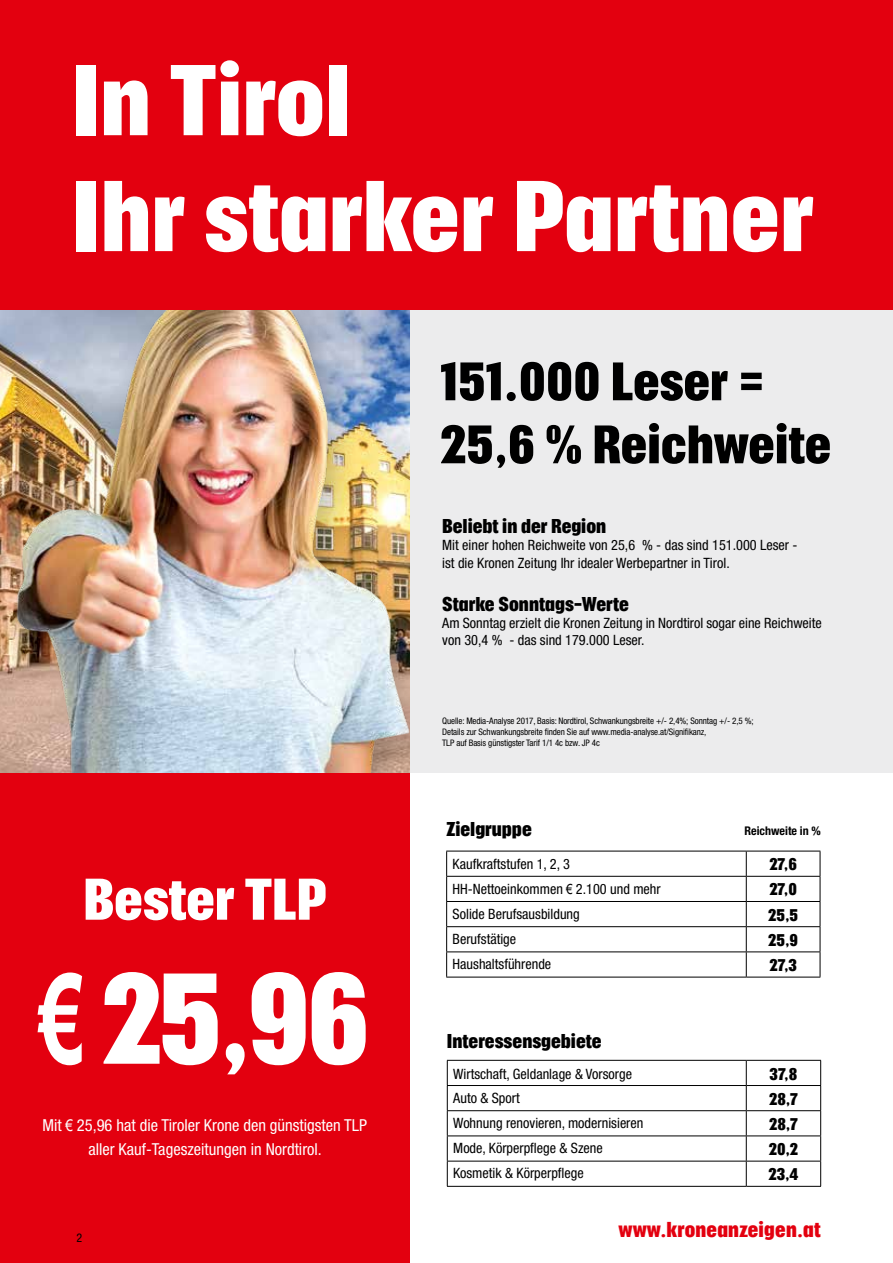
<style>
.page{position:relative;width:893px;height:1263px;background:#fff}
.page>*{position:absolute;margin:0;border:0;box-sizing:border-box;transform-origin:0 0}
.t1{font:700 condensed 125.25px "Placard";color:#fff}
.t2{font:700 condensed 97.5px/115.9px "Placard";letter-spacing:.005em;color:#fff}
.t3{font:700 condensed 57px "Placard";color:#fff}
.t4{font:700 condensed 52.5px/63px "Placard";color:#000}
.t5{font:700 condensed 21px "Placard";letter-spacing:.01em;color:#e3000f}
.t6{font:700 condensed 19.5px "Placard";color:#000}
.t7{font:condensed 16.5px/24px "Helvetica Neue";color:#fff;text-align:center}
.t8{font:700 condensed 16.5px "Placard";color:#000}
.t9{font:condensed 14.25px/17.1px "Helvetica Neue";color:#000}
.t10{font:700 condensed 12px "Helvetica Neue";color:#000}
.t11{font:condensed 12px "Helvetica Neue";color:#000}
.t12{font:condensed 9px/10.8px "Helvetica Neue";letter-spacing:-.01em;color:#000}
.s1{font-family:"Arial Narrow";font-stretch:normal}
</style>
<div class="page">
<div style="left:0;top:0;width:893px;height:772px;background:#e3000f"></div>
<div style="left:0;top:768px;width:410px;height:495px;background:#e3000f"></div>
<hr style="left:446px;top:851px;width:300px;height:1px;background:#000">
<hr style="left:746px;top:851px;width:74px;height:1px;background:#000">
<hr style="left:446px;top:876px;width:300px;height:1px;background:#000">
<hr style="left:746px;top:876px;width:74px;height:1px;background:#000">
<hr style="left:446px;top:901px;width:300px;height:1px;background:#000">
<hr style="left:746px;top:901px;width:74px;height:1px;background:#000">
<hr style="left:446px;top:926px;width:300px;height:1px;background:#000">
<hr style="left:746px;top:926px;width:74px;height:1px;background:#000">
<hr style="left:446px;top:951px;width:300px;height:1px;background:#000">
<svg style="left:446px;top:851px;width:1px;height:126px"></svg>
<hr style="left:746px;top:951px;width:74px;height:1px;background:#000">
<svg style="left:746px;top:851px;width:1px;height:126px"></svg>
<svg style="left:820px;top:851px;width:1px;height:126px"></svg>
<hr style="left:446px;top:977px;width:300px;height:1px;background:#000">
<hr style="left:746px;top:977px;width:74px;height:1px;background:#000">
<hr style="left:447px;top:1060px;width:299px;height:1px;background:#000">
<hr style="left:746px;top:1060px;width:75px;height:1px;background:#000">
<hr style="left:447px;top:1085px;width:299px;height:1px;background:#000">
<hr style="left:746px;top:1085px;width:75px;height:1px;background:#000">
<hr style="left:447px;top:1110px;width:299px;height:1px;background:#000">
<hr style="left:746px;top:1110px;width:75px;height:1px;background:#000">
<hr style="left:447px;top:1135px;width:299px;height:1px;background:#000">
<hr style="left:746px;top:1135px;width:75px;height:1px;background:#000">
<hr style="left:447px;top:1161px;width:299px;height:1px;background:#000">
<svg style="left:447px;top:1061px;width:1px;height:125px"></svg>
<hr style="left:746px;top:1161px;width:75px;height:1px;background:#000">
<svg style="left:746px;top:1061px;width:1px;height:125px"></svg>
<svg style="left:820px;top:1061px;width:1px;height:125px"></svg>
<hr style="left:447px;top:1186px;width:299px;height:1px;background:#000">
<hr style="left:746px;top:1186px;width:75px;height:1px;background:#000">
<div style="left:26px;top:310px;width:867px;height:463px;background:#ececed"></div>
<div style="left:4px;top:310px;width:406px;height:463px;background:#000;opacity:.2"></div>
<h2 class="t2" style="left:72px;top:41px;width:742px">In Tirol<br>Ihr starker Partner</h2>
<h3 class="t4" style="left:440px;top:349px;width:393px">151.000 Leser =<br>25,6 % Reichweite</h3>
<h3 class="t6" style="left:442px;top:516px;width:165px">Beliebt in der Region</h3>
<p class="t9" style="left:442px;top:537px;width:357px">Mit einer hohen Reichweite von 25,6 % - das sind 151.000 Leser - ist die Kronen Zeitung Ihr idealer Werbepartner in Tirol.</p>
<h3 class="t6" style="left:442px;top:593px;width:188px">Starke Sonntags-Werte</h3>
<p class="t9" style="left:442px;top:614px;width:381px">Am Sonntag erzielt die Kronen Zeitung in Nordtirol sogar eine Reichweite von 30,4 % - das sind 179.000 Leser.</p>
<p class="t12" style="left:442px;top:715px;width:313px">Quelle: Media-Analyse 2017, Basis: Nordtirol, Schwankungsbreite +/- 2,4%; Sonntag +/- 2,5 %;<br>Details zur Schwankungsbreite finden Sie auf www.media-analyse.at/Signifikanz,<br>TLP auf Basis günstigster Tarif 1/1 4c bzw. JP 4c</p>
<h3 class="t3" style="left:83px;top:868px;width:245px">Bester TLP</h3>
<h1 class="t1" style="left:39px;top:951px;width:333px"><span class="s1">€</span> 25,96</h1>
<p class="t7" style="left:43px;top:1113px;width:326px">Mit <span class="s1">€</span> 25,96 hat die Tiroler Krone den günstigsten TLP aller Kauf-Tageszeitungen in Nordtirol.</p>
<p class="t11" style="left:77px;top:1231px;width:7px">2</p>
<h3 class="t6" style="left:446px;top:818px;width:87px">Zielgruppe</h3>
<p class="t10" style="left:744px;top:824px;width:78px">Reichweite in %</p>
<p class="t9" style="left:453px;top:856px;width:119px">Kaufkraftstufen 1, 2, 3</p>
<p class="t8" style="left:769px;top:855px;width:29px">27,6</p>
<p class="t9" style="left:453px;top:880px;width:210px">HH-Nettoeinkommen <span class="s1">€</span> 2.100 und mehr</p>
<p class="t8" style="left:769px;top:881px;width:29px">27,0</p>
<p class="t9" style="left:453px;top:905px;width:129px">Solide Berufsausbildung</p>
<p class="t8" style="left:768px;top:906px;width:31px">25,5</p>
<p class="t9" style="left:453px;top:930px;width:65px">Berufstätige</p>
<p class="t8" style="left:768px;top:931px;width:31px">25,9</p>
<p class="t9" style="left:453px;top:955px;width:100px">Haushaltsführende</p>
<p class="t8" style="left:769px;top:956px;width:29px">27,3</p>
<h3 class="t6" style="left:447px;top:1031px;width:156px">Interessensgebiete</h3>
<p class="t9" style="left:453px;top:1065px;width:180px">Wirtschaft, Geldanlage &amp; Vorsorge</p>
<p class="t8" style="left:770px;top:1065px;width:29px">37,8</p>
<p class="t9" style="left:453px;top:1089px;width:68px">Auto &amp; Sport</p>
<p class="t8" style="left:769px;top:1090px;width:30px">28,7</p>
<p class="t9" style="left:453px;top:1114px;width:192px">Wohnung renovieren, modernisieren</p>
<p class="t8" style="left:769px;top:1115px;width:30px">28,7</p>
<p class="t9" style="left:453px;top:1139px;width:151px">Mode, Körperpflege &amp; Szene</p>
<p class="t8" style="left:769px;top:1140px;width:31px">20,2</p>
<p class="t9" style="left:453px;top:1165px;width:132px">Kosmetik &amp; Körperpflege</p>
<p class="t8" style="left:769px;top:1165px;width:31px">23,4</p>
<h3 class="t5" style="left:618px;top:1218px;width:204px">www.kroneanzeigen.at</h3>
</div>
